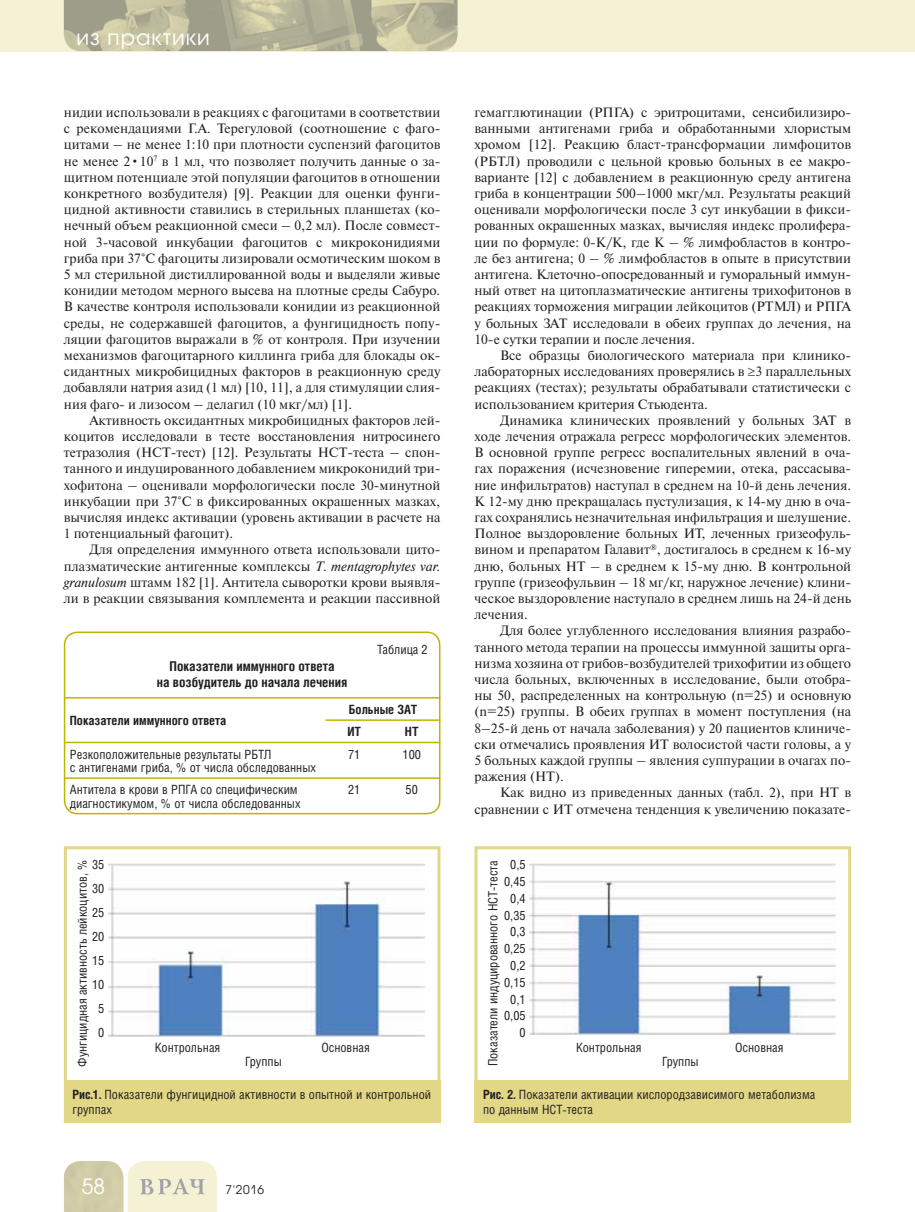
<style>
.page{position:relative;width:915px;height:1212px;background:#fff}
.page>*{position:absolute;margin:0;border:0;box-sizing:border-box;transform-origin:0 0}
.t1{font:21px "Avant Garde Gothic C";letter-spacing:.05em;color:#fff}
.t2{font:13.5px/16.2px "Newton C";color:#231f20;text-align:justify}
.t3{font:700 13.5px/16.2px "Helios Cond";color:#231f20;text-align:center}
.t4{font:12.75px/16.8px "Helios Cond";color:#231f20}
.t5{font:700 12.75px/22.4px "Helios Cond";color:#231f20}
.t6{font:12px "Avant Garde Gothic C";color:#231f20}
.s1{font-style:italic}
.s2{font-weight:700}
</style>
<div class="page">
<div style="left:0;top:0;width:914px;height:51px;background:#f5f1d5"></div>
<svg style="left:64px;top:1161px;width:153px;height:51px"></svg>
<img style="left:64px;top:0;width:393px;height:51px">
<div style="left:64px;top:631px;width:376px;height:183px;border:2px solid #c1b400;border-radius:13px"></div>
<hr style="left:64px;top:697px;width:376px;height:1px;background:#c1b400">
<hr style="left:325px;top:719px;width:115px;height:2px;background:#c1b400">
<hr style="left:64px;top:742px;width:376px;height:1px;background:#c1b400">
<hr style="left:64px;top:777px;width:376px;height:2px;background:#c1b400">
<img style="left:108px;top:864px;width:316px;height:172px">
<div style="left:64px;top:846px;width:376px;height:277px;border:3px solid #e1d786"></div>
<div style="left:64px;top:1080px;width:376px;height:43px;background:#e1d786"></div>
<img style="left:529px;top:864px;width:306px;height:171px">
<div style="left:474px;top:846px;width:376px;height:277px;border:3px solid #e1d786"></div>
<div style="left:474px;top:1080px;width:376px;height:43px;background:#e1d786"></div>
<h1 class="t1" style="left:77px;top:27px;width:135px">из практики</h1>
<p class="t2" style="left:64px;top:106px;width:378px">нидии использовали в реакциях с фагоцитами в соответствии с рекомендациями Г.А. Терегуловой (соотношение с фаго&shy;цитами – не менее 1:10 при плотности суспензий фагоцитов не менее 2•10<sup>7</sup> в 1 мл, что позволяет получить данные о за&shy;щитном потенциале этой популяции фагоцитов в отношении конкретного возбудителя) [9]. Реакции для оценки фунги&shy;цидной активности ставились в стерильных планшетах (ко&shy;нечный объем реакционной смеси – 0,2 мл). После совмест&shy;ной 3-часовой инкубации фагоцитов с микроконидиями гриба при 37°С фагоциты лизировали осмотическим шоком в 5 мл стерильной дистиллированной воды и выделяли живые конидии методом мерного высева на плотные среды Сабуро.<br>В качестве контроля использовали конидии из реакционной среды, не содержавшей фагоцитов, а фунгицидность попу&shy;ляции фагоцитов выражали в % от контроля. При изучении механизмов фагоцитарного киллинга гриба для блокады ок&shy;сидантных микробицидных факторов в реакционную среду добавляли натрия азид (1 мл) [10, 11], а для стимуляции слия&shy;ния фаго- и лизосом – делагил (10 мкг/мл) [1].</p>
<p class="t2" style="left:64px;top:413px;width:378px;text-indent:26px">Активность оксидантных микробицидных факторов лей&shy;коцитов исследовали в тесте восстановления нитросинего тетразолия (НСТ-тест) [12]. Результаты НСТ-теста – спон&shy;танного и индуцированного добавлением микроконидий три&shy;хофитона – оценивали морфологически после 30-минутной инкубации при 37°С в фиксированных окрашенных мазках, вычисляя индекс активации (уровень активации в расчете на 1 потенциальный фагоцит).</p>
<p class="t2" style="left:64px;top:543px;width:378px;text-indent:26px">Для определения иммунного ответа использовали цито&shy;плазматические антигенные комплексы <span class="s1">T. mentagrophytes var. granulosum</span> штамм 182 [1]. Антитела сыворотки крови выявля&shy;ли в реакции связывания комплемента и реакции пассивной</p>
<p class="t4" style="left:377px;top:643px;width:52px">Таблица 2</p>
<p class="t3" style="left:157px;top:659px;width:192px">Показатели иммунного ответа<br>на возбудитель до начала лечения</p>
<p class="t5" style="left:70px;top:711px;width:158px">Показатели иммунного ответа</p>
<p class="t5" style="left:347px;top:700px;width:71px">Больные ЗАТ<br>ИТ</p>
<p class="t5" style="left:405px;top:722px;width:15px">НТ</p>
<p class="t4" style="left:70px;top:749px;width:247px;line-height:13.5px">Резкоположительные результаты РБТЛ<br>с антигенами гриба, % от числа обследованных</p>
<p class="t4" style="left:348px;top:747px;width:14px">71</p>
<p class="t4" style="left:402px;top:747px;width:20px">100</p>
<p class="t4" style="left:70px;top:784px;width:232px;line-height:13.5px">Антитела в крови в РПГА со специфическим диагностикумом, % от числа обследованных</p>
<p class="t4" style="left:348px;top:782px;width:14px">21</p>
<p class="t4" style="left:405px;top:782px;width:14px">50</p>
<p class="t4" style="left:75px;top:1066px;width:208px;rotate:-90deg">Фунгицидная активность лейкоцитов, %</p>
<p class="t4" style="left:92px;top:854px;width:14px;line-height:24px;text-align:center">35<br>30<br>25<br>20<br>15<br>10<br>5<br>0</p>
<p class="t4" style="left:155px;top:1040px;width:67px">Контрольная</p>
<p class="t4" style="left:321px;top:1040px;width:50px">Основная</p>
<p class="t4" style="left:245px;top:1054px;width:38px">Группы</p>
<p class="t4" style="left:72px;top:1088px;width:360px;line-height:15.3px"><span class="s2">Рис.1.</span> Показатели фунгицидной активности в опытной и контрольной группах</p>
<h1 class="t1" style="left:82px;top:1177px;width:25px">58</h1>
<p class="t6" style="left:225px;top:1184px;width:40px">7'2016</p>
<p class="t2" style="left:474px;top:106px;width:378px">гемагглютинации (РПГА) с эритроцитами, сенсибилизиро&shy;ванными антигенами гриба и обработанными хлористым хромом [12]. Реакцию бласт-трансформации лимфоцитов (РБТЛ) проводили с цельной кровью больных в ее макро&shy;варианте [12] с добавлением в реакционную среду антигена гриба в концентрации 500–1000 мкг/мл. Результаты реакций оценивали морфологически после 3 сут инкубации в фикси&shy;рованных окрашенных мазках, вычисляя индекс пролифера&shy;ции по формуле: 0-К/К, где К – % лимфобластов в контро&shy;ле без антигена; 0 – % лимфобластов в опыте в присутствии антигена. Клеточно-опосредованный и гуморальный иммун&shy;ный ответ на цитоплазматические антигены трихофитонов в реакциях торможения миграции лейкоцитов (РТМЛ) и РПГА у больных ЗАТ исследовали в обеих группах до лечения, на 10-е сутки терапии и после лечения.</p>
<p class="t2" style="left:474px;top:349px;width:378px;text-indent:26px">Все образцы биологического материала при клинико&shy;лабораторных исследованиях проверялись в ≥3 параллельных реакциях (тестах); результаты обрабатывали статистически с использованием критерия Стьюдента.</p>
<p class="t2" style="left:474px;top:413px;width:378px;text-indent:26px">Динамика клинических проявлений у больных ЗАТ в ходе лечения отражала регресс морфологических элементов.<br>В основной группе регресс воспалительных явлений в оча&shy;гах поражения (исчезновение гиперемии, отека, рассасыва&shy;ние инфильтратов) наступал в среднем на 10-й день лечения.<br>К 12-му дню прекращалась пустулизация, к 14-му дню в оча&shy;гах сохранялись незначительная инфильтрация и шелушение.<br>Полное выздоровление больных ИТ, леченных гризеофуль&shy;вином и препаратом Галавит<sup>®</sup>, достигалось в среднем к 16-му дню, больных НТ – в среднем к 15-му дню. В контрольной группе (гризеофульвин – 18 мг/кг, наружное лечение) клини&shy;ческое выздоровление наступало в среднем лишь на 24-й день лечения.</p>
<p class="t2" style="left:474px;top:624px;width:378px;text-indent:26px">Для более углубленного исследования влияния разрабо&shy;танного метода терапии на процессы иммунной защиты орга&shy;низма хозяина от грибов-возбудителей трихофитии из общего числа больных, включенных в исследование, были отобра&shy;ны 50, распределенных на контрольную (n=25) и основную (n=25) группы. В обеих группах в момент поступления (на 8–25-й день от начала заболевания) у 20 пациентов клиниче&shy;ски отмечались проявления ИТ волосистой части головы, а у 5 больных каждой группы – явления суппурации в очагах по&shy;ражения (НТ).</p>
<p class="t2" style="left:474px;top:786px;width:378px;text-align:right">Как видно из приведенных данных (табл. 2), при НТ в сравнении с ИТ отмечена тенденция к увеличению показате-</p>
<p class="t4" style="left:485px;top:1066px;width:207px;rotate:-90deg">Показатели индуцированного НСТ-теста</p>
<p class="t4" style="left:504px;top:857px;width:23px;text-align:right">0,5<br>0,45<br>0,4<br>0,35<br>0,3<br>0,25<br>0,2<br>0,15<br>0,1<br>0,05<br>0</p>
<p class="t4" style="left:576px;top:1040px;width:67px">Контрольная</p>
<p class="t4" style="left:734px;top:1040px;width:50px">Основная</p>
<p class="t4" style="left:662px;top:1054px;width:38px">Группы</p>
<p class="t4" style="left:483px;top:1088px;width:334px;line-height:15.3px"><span class="s2">Рис. 2.</span> Показатели активации кислородзависимого метаболизма по данным НСТ-теста</p>
</div>
